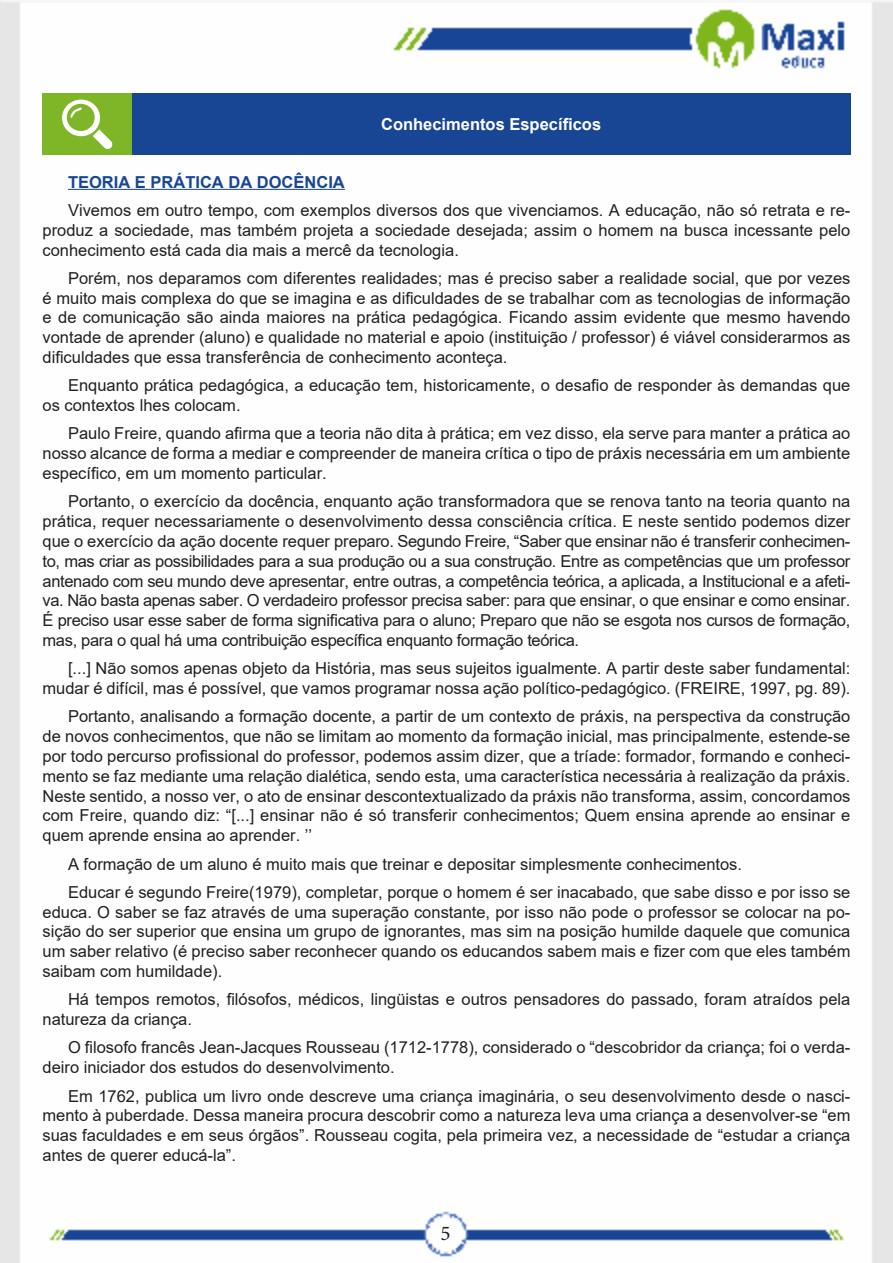
<style>
.page{position:relative;width:893px;height:1263px;background:#fff}
.page>*{position:absolute;margin:0;border:0;box-sizing:border-box;transform-origin:0 0}
.t1{font:21px "Minion Pro";color:#231f20}
.t2{font:16.5px/19.8px "Arial";color:#231f20;text-align:justify}
.Titulo_de_Caixa{font:700 16.5px "Arial";color:#fff}
.t3{font:700 16.5px "Arial";color:#184695}
</style>
<div class="page">
<img style="left:0;top:0;width:893px;height:1263px">
<hr style="left:68px;top:189px;width:277px;height:1px;background:#184695">
<div style="left:43px;top:94px;width:89px;height:61px;background:#7fb628"></div>
<div style="left:132px;top:94px;width:718px;height:61px;background:#184695"></div>
<svg style="left:62px;top:100px;width:51px;height:49px"></svg>
<p class="Titulo_de_Caixa" style="left:381px;top:113px;width:222px">Conhecimentos Específicos</p>
<p class="t3" style="left:68px;top:170px;width:278px">TEORIA E PRÁTICA DA DOCÊNCIA</p>
<p class="t2" style="left:43px;top:200px;width:809px;text-indent:26px">Vivemos em outro tempo, com exemplos diversos dos que vivenciamos. A educação, não só retrata e re&shy;produz a sociedade, mas também projeta a sociedade desejada; assim o homem na busca incessante pelo conhecimento está cada dia mais a mercê da tecnologia.</p>
<p class="t2" style="left:43px;top:268px;width:809px;text-indent:26px">Porém, nos deparamos com diferentes realidades; mas é preciso saber a realidade social, que por vezes é muito mais complexa do que se imagina e as dificuldades de se trabalhar com as tecnologias de informação e de comunicação são ainda maiores na prática pedagógica. Ficando assim evidente que mesmo havendo vontade de aprender (aluno) e qualidade no material e apoio (instituição / professor) é viável considerarmos as dificuldades que essa transferência de conhecimento aconteça.</p>
<p class="t2" style="left:43px;top:376px;width:809px;text-indent:26px">Enquanto prática pedagógica, a educação tem, historicamente, o desafio de responder às demandas que os contextos lhes colocam.</p>
<p class="t2" style="left:43px;top:424px;width:809px;text-indent:26px">Paulo Freire, quando afirma que a teoria não dita à prática; em vez disso, ela serve para manter a prática ao nosso alcance de forma a mediar e compreender de maneira crítica o tipo de práxis necessária em um ambiente específico, em um momento particular.</p>
<p class="t2" style="left:43px;top:492px;width:809px;text-indent:26px">Portanto, o exercício da docência, enquanto ação transformadora que se renova tanto na teoria quanto na prática, requer necessariamente o desenvolvimento dessa consciência crítica. E neste sentido podemos dizer que o exercício da ação docente requer preparo. Segundo Freire, “Saber que ensinar não é transferir conhecimen&shy;to, mas criar as possibilidades para a sua produção ou a sua construção. Entre as competências que um professor antenado com seu mundo deve apresentar, entre outras, a competência teórica, a aplicada, a Institucional e a afeti&shy;va. Não basta apenas saber. O verdadeiro professor precisa saber: para que ensinar, o que ensinar e como ensinar.<br>É preciso usar esse saber de forma significativa para o aluno; Preparo que não se esgota nos cursos de formação, mas, para o qual há uma contribuição específica enquanto formação teórica.</p>
<p class="t2" style="left:43px;top:658px;width:809px;text-align:right">[...] Não somos apenas objeto da História, mas seus sujeitos igualmente. A partir deste saber fundamental: mudar é difícil, mas é possível, que vamos programar nossa ação político-pedagógico. (FREIRE, 1997, pg. 89).</p>
<p class="t2" style="left:43px;top:707px;width:809px;text-indent:26px">Portanto, analisando a formação docente, a partir de um contexto de práxis, na perspectiva da construção de novos conhecimentos, que não se limitam ao momento da formação inicial, mas principalmente, estende-se por todo percurso profissional do professor, podemos assim dizer, que a tríade: formador, formando e conheci&shy;mento se faz mediante uma relação dialética, sendo esta, uma característica necessária à realização da práxis.<br>Neste sentido, a nosso ver, o ato de ensinar descontextualizado da práxis não transforma, assim, concordamos com Freire, quando diz: “[...] ensinar não é só transferir conhecimentos; Quem ensina aprende ao ensinar e quem aprende ensina ao aprender. ’’</p>
<p class="t2" style="left:68px;top:854px;width:676px">A formação de um aluno é muito mais que treinar e depositar simplesmente conhecimentos.</p>
<p class="t2" style="left:43px;top:882px;width:809px;text-indent:26px">Educar é segundo Freire(1979), completar, porque o homem é ser inacabado, que sabe disso e por isso se educa. O saber se faz através de uma superação constante, por isso não pode o professor se colocar na po&shy;sição do ser superior que ensina um grupo de ignorantes, mas sim na posição humilde daquele que comunica um saber relativo (é preciso saber reconhecer quando os educandos sabem mais e fizer com que eles também saibam com humildade).</p>
<p class="t2" style="left:43px;top:989px;width:809px;text-indent:26px">Há tempos remotos, filósofos, médicos, lingüistas e outros pensadores do passado, foram atraídos pela natureza da criança.</p>
<p class="t2" style="left:43px;top:1038px;width:809px;text-indent:26px">O filosofo francês Jean-Jacques Rousseau (1712-1778), considerado o “descobridor da criança; foi o verda&shy;deiro iniciador dos estudos do desenvolvimento.</p>
<p class="t2" style="left:43px;top:1086px;width:809px;text-indent:26px">Em 1762, publica um livro onde descreve uma criança imaginária, o seu desenvolvimento desde o nasci&shy;mento à puberdade. Dessa maneira procura descobrir como a natureza leva uma criança a desenvolver-se “em suas faculdades e em seus órgãos”. Rousseau cogita, pela primeira vez, a necessidade de “estudar a criança antes de querer educá-la”.</p>
<p class="t1" style="left:440px;top:1219px;width:12px">5</p>
</div>
